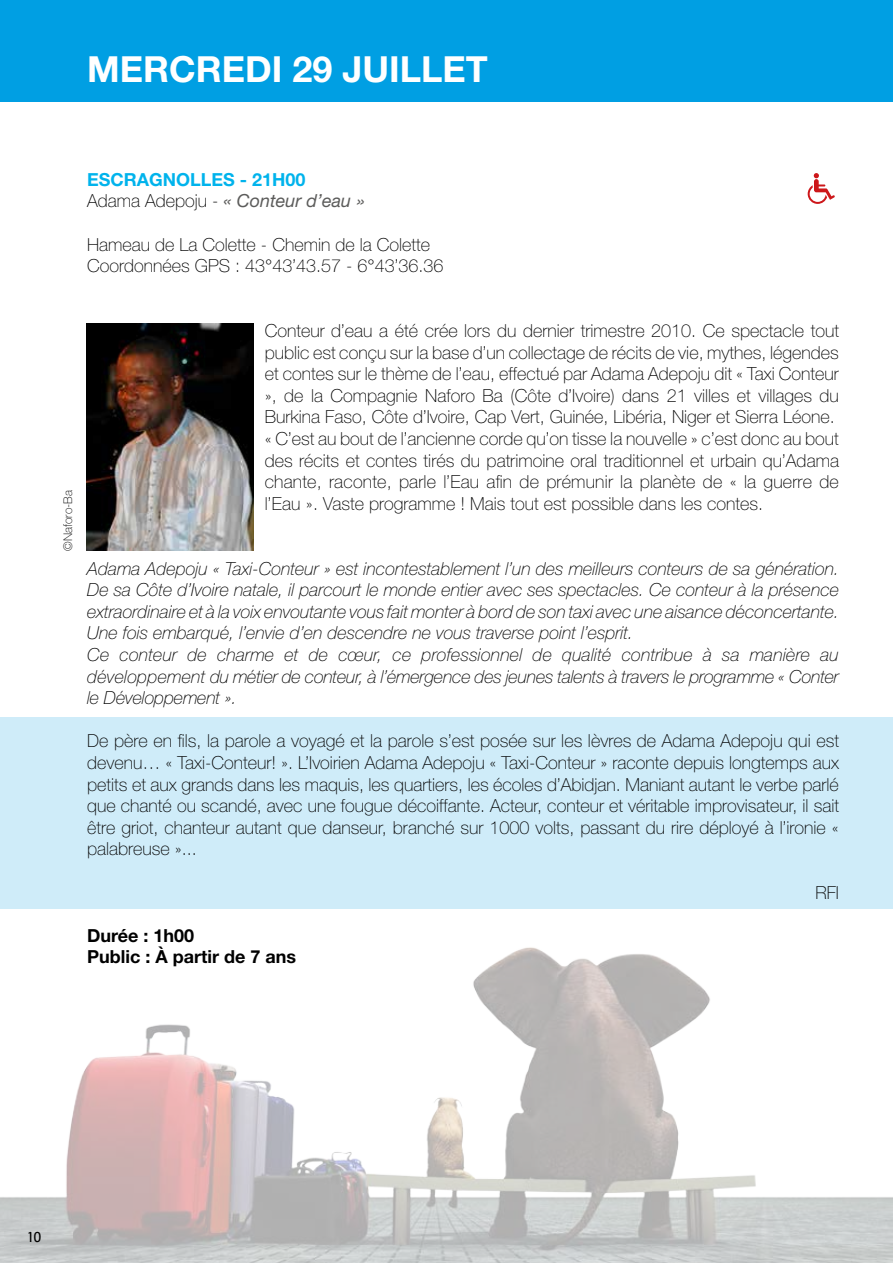
<style>
.page{position:relative;width:893px;height:1263px;background:#fff}
.page>*{position:absolute;margin:0;border:0;box-sizing:border-box;transform-origin:0 0}
.t1{font:700 36px "Helvetica Neue LT Std";color:#fff}
.t2{font:100 18px/21.6px "Helvetica Neue LT Std";color:#000}
.t3{font:italic 100 18px/21.6px "Helvetica Neue LT Std";color:#000}
.t4{font:700 18px/21.6px "Helvetica Neue LT Std";color:#00b3ec}
.t5{font:700 18px/21.6px "Helvetica Neue LT Std";color:#000}
.t6{font:15px "Progressiva";color:#000}
.t7{font:100 12px "Helvetica Neue LT Std";color:#000}
.s1{font-weight:100;color:#000}
.s2{font-weight:400;font-style:italic;color:#5c5c5b}
</style>
<div class="page">
<img style="left:0;top:415px;width:893px;height:848px">
<div style="left:0;top:0;width:893px;height:102px;background:#009fe3"></div>
<div style="left:0;top:718px;width:893px;height:191px;background:#cfecf9"></div>
<img style="left:86px;top:323px;width:167px;height:228px">
<svg style="left:808px;top:173px;width:27px;height:31px"></svg>
<h1 class="t1" style="left:87px;top:47px;width:402px">MERCREDI 29 JUILLET</h1>
<p class="t4" style="left:87px;top:168px;width:279px">ESCRAGNOLLES - 21H00<br><span class="s1">Adama Adepoju -</span> <span class="s2">« Conteur d’eau »</span></p>
<p class="t2" style="left:87px;top:233px;width:358px">Hameau de La Colette - Chemin de la Colette<br>Coordonnées GPS : 43°43’43.57 - 6°43’36.36</p>
<p class="t7" style="left:61px;top:551px;width:62px;rotate:-90deg">©Naforo-Ba</p>
<p class="t2" style="left:265px;top:320px;width:576px">Conteur d’eau a été crée lors du dernier trimestre 2010. Ce spectacle tout public est conçu sur la base d’un collectage de récits de vie, mythes, légendes et contes sur le thème de l’eau, effectué par Adama Adepoju dit « Taxi Conteur », de la Compagnie Naforo Ba (Côte d’Ivoire) dans 21 villes et villages du Burkina Faso, Côte d’Ivoire, Cap Vert, Guinée, Libéria, Niger et Sierra Léone. « C’est au bout de l’ancienne corde qu’on tisse la nouvelle » c’est donc au bout des récits et contes tirés du patrimoine oral traditionnel et urbain qu’Adama chante, raconte, parle l’Eau afin de prémunir la planète de « la guerre de l’Eau ». Vaste programme ! Mais tout est possible dans les contes.</p>
<p class="t3" style="left:87px;top:557px;width:753px">Adama Adepoju « Taxi-Conteur » est incontestablement l’un des meilleurs conteurs de sa génération.<br>De sa Côte d’Ivoire natale, il parcourt le monde entier avec ses spectacles. Ce conteur à la présence extraordinaire et à la voix envoutante vous fait monter à bord de son taxi avec une aisance déconcertante.<br>Une fois embarqué, l’envie d’en descendre ne vous traverse point l’esprit.<br>Ce conteur de charme et de cœur, ce professionnel de qualité contribue à sa manière au développement du métier de conteur, à l’émergence des jeunes talents à travers le programme « Conter le Développement ».</p>
<p class="t2" style="left:87px;top:730px;width:753px;text-align:justify">De père en fils, la parole a voyagé et la parole s’est posée sur les lèvres de Adama Adepoju qui est devenu… « Taxi-Conteur! ». L’Ivoirien Adama Adepoju « Taxi-Conteur » raconte depuis longtemps aux petits et aux grands dans les maquis, les quartiers, les écoles d’Abidjan. Maniant autant le verbe parlé que chanté ou scandé, avec une fougue décoiffante. Acteur, conteur et véritable improvisateur, il sait être griot, chanteur autant que danseur, branché sur 1000 volts, passant du rire déployé à l’ironie « palabreuse »...</p>
<p class="t2" style="left:815px;top:881px;width:25px">RFI</p>
<p class="t5" style="left:87px;top:924px;width:210px">Durée : 1h00<br>Public : À partir de 7 ans</p>
<p class="t6" style="left:28px;top:1228px;width:15px">10</p>
</div>
